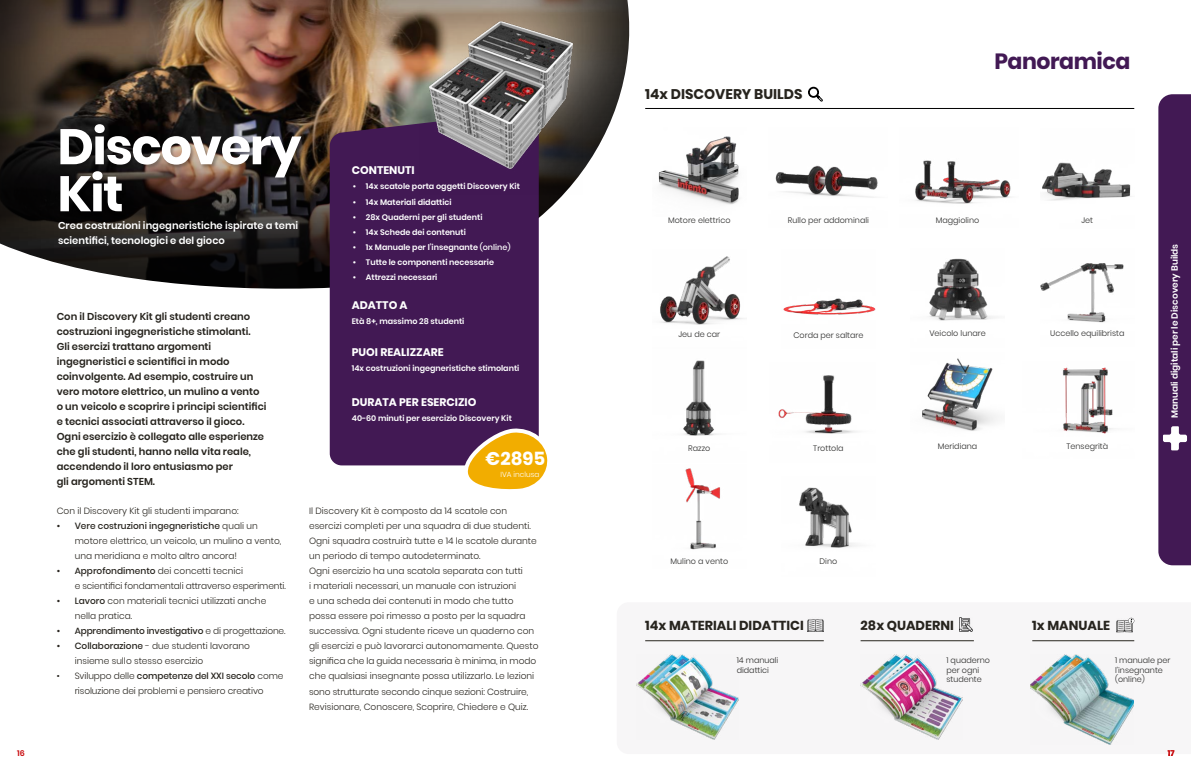
<style>
.page{position:relative;width:1191px;height:780px;background:#fff}
.page>*{position:absolute;margin:0;border:0;box-sizing:border-box;transform-origin:0 0}
.t1{font:700 22px "Poppins";letter-spacing:-.02em;color:#421954}
.t2{font:700 18.3px "Poppins";color:#fff}
.t3{font:700 14px "Poppins";color:#27241e}
.t4{font:700 13px "Poppins";color:#27241e}
.t5{font:700 11px "Poppins";color:#fff}
.t6{font:600 10px/15px "Poppins";color:#27241e}
.t7{font:600 10px/15px "Poppins";color:#fff}
.t8{font:300 9px/15px "Poppins";color:#27241e}
.t9{font:500 9px "Poppins";letter-spacing:-.015em;color:#27241e}
.t10{font:600 9px "Poppins";color:#fff}
.t11{font:600 8px "Poppins";color:#fff}
.t12{font:300 8px/9.6px "Poppins";color:#282827}
.t13{font:600 8px "Poppins";color:#c90c0f}
.t14{font:300 7.4px "Poppins";color:#fff}
.s1{font-weight:500}
.s2{font-weight:300}
</style>
<div class="page">
<div style="left:0;top:0;width:635px;height:298px;background:#000;opacity:.9"></div>
<div style="left:330px;top:110px;width:209px;height:355px;background:#421954"></div>
<div style="left:59px;top:170px;width:67px;height:46px;background:#000"></div>
<div style="left:59px;top:123px;width:247px;height:59px;background:#000;opacity:.3"></div>
<svg style="left:60px;top:124px;width:241px;height:87px"></svg>
<div style="left:636px;top:618px;width:499px;height:127px;background:#f7f6f7"></div>
<svg style="left:462px;top:426px;width:86px;height:64px"></svg>
<img style="left:419px;top:0;width:164px;height:194px">
<img style="left:660px;top:256px;width:84px;height:180px">
<img style="left:775px;top:165px;width:103px;height:33px">
<img style="left:1042px;top:162px;width:89px;height:39px">
<img style="left:922px;top:358px;width:75px;height:73px">
<img style="left:1040px;top:263px;width:84px;height:60px">
<img style="left:1062px;top:367px;width:51px;height:67px">
<img style="left:778px;top:375px;width:79px;height:59px">
<img style="left:685px;top:468px;width:36px;height:82px">
<img style="left:799px;top:487px;width:58px;height:61px">
<img style="left:929px;top:258px;width:66px;height:63px">
<img style="left:915px;top:160px;width:96px;height:44px">
<img style="left:658px;top:136px;width:82px;height:69px">
<img style="left:783px;top:298px;width:92px;height:17px">
<hr style="left:645px;top:108px;width:489px;height:1px;background:#000">
<svg style="left:1158px;top:94px;width:33px;height:471px;background:#4d265e"></svg>
<svg style="left:808px;top:87px;width:15px;height:15px"></svg>
<img style="left:861px;top:654px;width:101px;height:85px">
<hr style="left:860px;top:640px;width:114px;height:1px;background:#27241e">
<img style="left:959px;top:617px;width:13px;height:14px">
<img style="left:1030px;top:654px;width:103px;height:90px">
<hr style="left:1032px;top:640px;width:102px;height:1px;background:#27241e">
<img style="left:637px;top:654px;width:101px;height:85px">
<hr style="left:645px;top:640px;width:178px;height:1px;background:#27241e">
<img style="left:808px;top:617px;width:15px;height:14px">
<img style="left:1116px;top:618px;width:16px;height:14px">
<svg style="left:1128px;top:617px;width:6px;height:6px"></svg>
<p class="t13" style="left:17px;top:749px;width:9px">16</p>
<p class="t7" style="left:58px;top:218px;width:242px">Crea costruzioni ingegneristiche ispirate a temi scientifici, tecnologici e del gioco</p>
<p class="t6" style="left:57px;top:308px;width:211px">Con il Discovery Kit gli studenti creano costruzioni ingegneristiche stimolanti.<br>Gli esercizi trattano argomenti ingegneristici e scientifici in modo coinvolgente. Ad esempio, costruire un vero motore elettrico, un mulino a vento o un veicolo e scoprire i principi scientifici e tecnici associati attraverso il gioco.<br>Ogni esercizio è collegato alle esperienze che gli studenti, hanno nella vita reale, accendendo il loro entusiasmo per<br>gli argomenti STEM.</p>
<p class="t8" style="left:57px;top:503px;width:183px">Con il Discovery Kit gli studenti imparano:</p>
<p class="t8" style="left:75px;top:518px;width:208px;text-indent:-18px"><span class="s1">• Vere costruzioni ingegneristiche</span> quali un motore elettrico, un veicolo, un mulino a vento, una meridiana e molto altro ancora!</p>
<p class="t8" style="left:75px;top:563px;width:213px;text-indent:-18px"><span class="s1">• Approfondimento</span> dei concetti tecnici<br>e scientifici fondamentali attraverso esperimenti.</p>
<p class="t8" style="left:75px;top:593px;width:193px;text-indent:-18px"><span class="s1">• Lavoro</span> con materiali tecnici utilizzati anche nella pratica.</p>
<p class="t9" style="left:57px;top:626px;width:230px">• Apprendimento investigativo <span class="s2">e di progettazione.</span></p>
<p class="t8" style="left:75px;top:638px;width:177px;text-indent:-18px"><span class="s1">• Collaborazione</span> - due studenti lavorano insieme sullo stesso esercizio</p>
<p class="t8" style="left:57px;top:668px;width:228px;text-align:center">• Sviluppo delle <span class="s1">competenze del XXI secolo</span> come risoluzione dei problemi e pensiero creativo</p>
<p class="t5" style="left:352px;top:164px;width:64px">CONTENUTI</p>
<p class="t11" style="left:353px;top:182px;width:169px">• 14x scatole porta oggetti Discovery Kit</p>
<p class="t11" style="left:353px;top:197px;width:100px">• 14x Materiali didattici</p>
<p class="t11" style="left:353px;top:212px;width:131px">• 28x Quaderni per gli studenti</p>
<p class="t11" style="left:353px;top:227px;width:115px">• 14x Schede dei contenuti</p>
<p class="t11" style="left:353px;top:242px;width:159px">• 1x Manuale per l’insegnante <span class="s1">(online)</span></p>
<p class="t11" style="left:353px;top:257px;width:143px">• Tutte le componenti necessarie</p>
<p class="t11" style="left:353px;top:272px;width:86px">• Attrezzi necessari</p>
<p class="t5" style="left:352px;top:299px;width:57px">ADATTO A</p>
<p class="t11" style="left:352px;top:316px;width:114px">Età 8+, massimo 28 studenti</p>
<p class="t5" style="left:352px;top:345px;width:93px">PUOI REALIZZARE</p>
<p class="t11" style="left:352px;top:363px;width:169px">14x costruzioni ingegneristiche stimolanti</p>
<p class="t5" style="left:352px;top:396px;width:126px">DURATA PER ESERCIZIO</p>
<p class="t11" style="left:352px;top:414px;width:161px">40-60 minuti per esercizio Discovery Kit</p>
<h2 class="t2" style="left:485px;top:448px;width:61px">€2895</h2>
<p class="t14" style="left:500px;top:470px;width:40px">IVA inclusa</p>
<p class="t8" style="left:309px;top:503px;width:231px">Il Discovery Kit è composto da 14 scatole con esercizi completi per una squadra di due studenti.<br>Ogni squadra costruirà tutte e 14 le scatole durante un periodo di tempo autodeterminato.<br>Ogni esercizio ha una scatola separata con tutti<br>i materiali necessari, un manuale con istruzioni<br>e una scheda dei contenuti in modo che tutto possa essere poi rimesso a posto per la squadra successiva. Ogni studente riceve un quaderno con gli esercizi e può lavorarci autonomamente. Questo significa che la guida necessaria è minima, in modo che qualsiasi insegnante possa utilizzarlo. Le lezioni sono strutturate secondo cinque sezioni: Costruire, Revisionare, Conoscere, Scoprire, Chiedere e Quiz.</p>
<h3 class="t3" style="left:645px;top:86px;width:159px">14x DISCOVERY BUILDS</h3>
<h1 class="t1" style="left:994px;top:49px;width:138px">Panoramica</h1>
<p class="t12" style="left:668px;top:215px;width:64px">Motore elettrico</p>
<p class="t12" style="left:788px;top:215px;width:83px">Rullo per addominali</p>
<p class="t12" style="left:1081px;top:215px;width:13px">Jet</p>
<p class="t12" style="left:935px;top:215px;width:45px">Maggiolino</p>
<p class="t12" style="left:678px;top:329px;width:43px">Jeu de car</p>
<p class="t12" style="left:793px;top:330px;width:71px">Corda per saltare</p>
<p class="t12" style="left:929px;top:328px;width:58px">Veicolo lunare</p>
<p class="t12" style="left:1050px;top:328px;width:76px">Uccello equilibrista</p>
<p class="t10" style="left:1169px;top:418px;width:176px;rotate:-90deg">Manuali digitali per le Discovery Builds</p>
<p class="t12" style="left:688px;top:443px;width:24px">Razzo</p>
<p class="t12" style="left:813px;top:443px;width:32px">Trottola</p>
<p class="t12" style="left:937px;top:441px;width:41px">Meridiana</p>
<p class="t12" style="left:1066px;top:441px;width:43px">Tensegrità</p>
<p class="t12" style="left:670px;top:556px;width:59px">Mulino a vento</p>
<p class="t12" style="left:819px;top:556px;width:19px">Dino</p>
<h3 class="t4" style="left:645px;top:617px;width:160px">14x MATERIALI DIDATTICI</h3>
<p class="t12" style="left:736px;top:655px;width:43px">14 manuali didattici</p>
<h3 class="t4" style="left:860px;top:617px;width:95px">28x QUADERNI</h3>
<p class="t12" style="left:946px;top:655px;width:45px">1 quaderno per ogni studente</p>
<h3 class="t4" style="left:1032px;top:617px;width:79px">1x MANUALE</h3>
<p class="t12" style="left:1115px;top:655px;width:57px">1 manuale per l’insegnante (online)</p>
<p class="t13" style="left:1168px;top:749px;width:8px">17</p>
</div>
